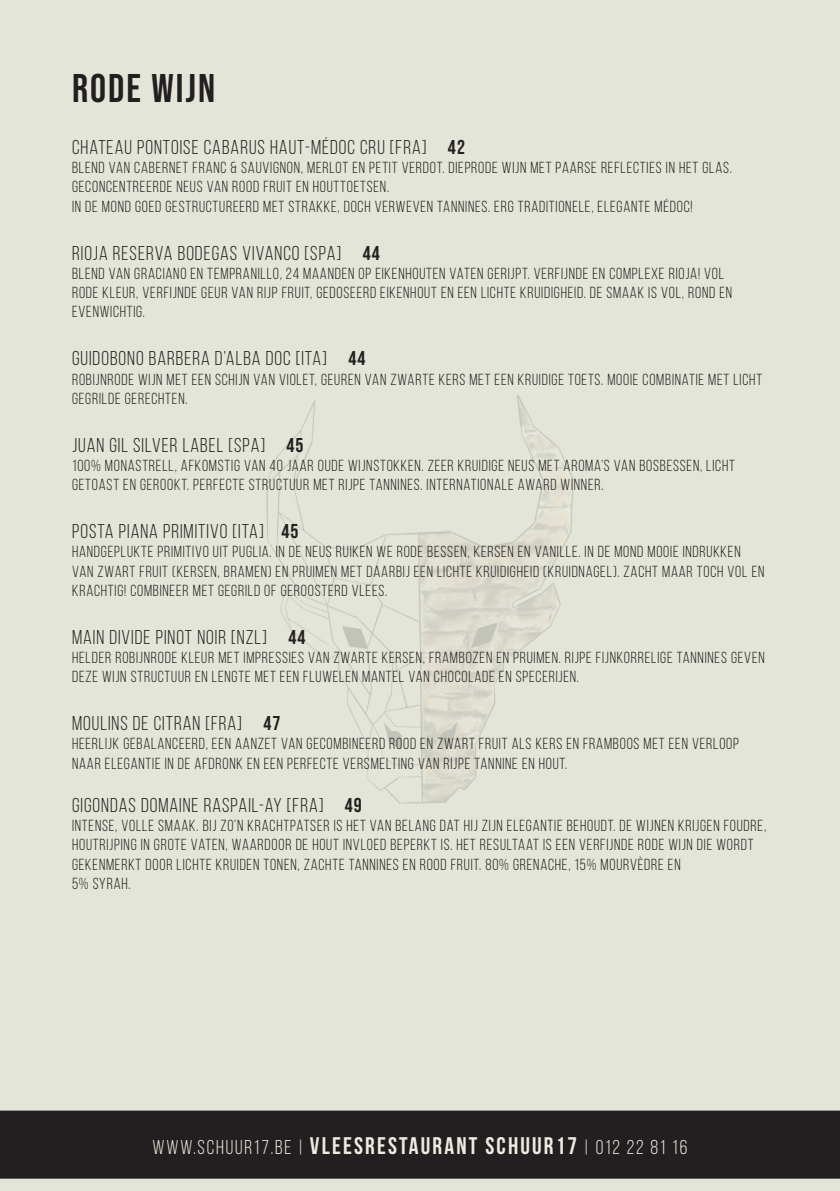
<style>
.page{position:relative;width:840px;height:1191px;background:#fff}
.page>*{position:absolute;margin:0;border:0;box-sizing:border-box;transform-origin:0 0}
.t1{font:40px "Bebas Neue";letter-spacing:.05em;color:#231f20}
.t2{font:20px "Bebas Neue";letter-spacing:.05em;color:#231f20}
.t3{font:20px "Bebas Neue";letter-spacing:.09em;color:#eeebe1}
.t4{font:16px/19.2px "Bebas Neue";letter-spacing:.05em;color:#231f20}
.s1{font-style:inherit}
.s2{font-weight:700;font-size:24px}
</style>
<div class="page">
<div style="left:0;top:0;width:839px;height:1191px;background:#e3e5d8"></div>
<div style="left:0;top:1110px;width:839px;height:68px;background:#231f20"></div>
<img style="left:264px;top:379px;width:312px;height:433px">
<p class="t1" style="left:72px;top:66px;width:144px">RODE WIJN</p>
<p class="t2" style="left:72px;top:136px;width:394px">CHATEAU PONTOISE CABARUS HAUT-MÉDOC CRU [FRA] <span class="s1">42</span></p>
<p class="t4" style="left:72px;top:158px;width:661px">BLEND VAN CABERNET FRANC &amp; SAUVIGNON, MERLOT EN PETIT VERDOT. DIEPRODE WIJN MET PAARSE REFLECTIES IN HET GLAS.<br>GECONCENTREERDE NEUS VAN ROOD FRUIT EN HOUTTOETSEN.</p>
<p class="t4" style="left:72px;top:196px;width:621px">IN DE MOND GOED GESTRUCTUREERD MET STRAKKE, DOCH VERWEVEN TANNINES. ERG TRADITIONELE, ELEGANTE MÉDOC!</p>
<p class="t2" style="left:72px;top:242px;width:309px">RIOJA RESERVA BODEGAS VIVANCO [SPA] <span class="s1">44</span></p>
<p class="t4" style="left:72px;top:264px;width:661px">BLEND VAN GRACIANO EN TEMPRANILLO, 24 MAANDEN OP EIKENHOUTEN VATEN GERIJPT. VERFIJNDE EN COMPLEXE RIOJA! VOL<br>RODE KLEUR, VERFIJNDE GEUR VAN RIJP FRUIT, GEDOSEERD EIKENHOUT EN EEN LICHTE KRUIDIGHEID. DE SMAAK IS VOL, ROND EN<br>EVENWICHTIG.</p>
<p class="t2" style="left:72px;top:348px;width:295px">GUIDOBONO BARBERA D’ALBA DOC [ITA] <span class="s1">44</span></p>
<p class="t4" style="left:72px;top:369px;width:691px">ROBIJNRODE WIJN MET EEN SCHIJN VAN VIOLET, GEUREN VAN ZWARTE KERS MET EEN KRUIDIGE TOETS. MOOIE COMBINATIE MET LICHT<br>GEGRILDE GERECHTEN.</p>
<p class="t2" style="left:72px;top:434px;width:233px">JUAN GIL SILVER LABEL [SPA] <span class="s1">45</span></p>
<p class="t4" style="left:72px;top:456px;width:664px">100% MONASTRELL, AFKOMSTIG VAN 40 JAAR OUDE WIJNSTOKKEN. ZEER KRUIDIGE NEUS MET AROMA’S VAN BOSBESSEN, LICHT<br>GETOAST EN GEROOKT. PERFECTE STRUCTUUR MET RIJPE TANNINES. INTERNATIONALE AWARD WINNER.</p>
<p class="t2" style="left:72px;top:520px;width:228px">POSTA PIANA PRIMITIVO [ITA] <span class="s1">45</span></p>
<p class="t4" style="left:72px;top:542px;width:693px">HANDGEPLUKTE PRIMITIVO UIT PUGLIA. IN DE NEUS RUIKEN WE RODE BESSEN, KERSEN EN VANILLE. IN DE MOND MOOIE INDRUKKEN<br>VAN ZWART FRUIT (KERSEN, BRAMEN) EN PRUIMEN MET DAARBIJ EEN LICHTE KRUIDIGHEID (KRUIDNAGEL). ZACHT MAAR TOCH VOL EN<br>KRACHTIG! COMBINEER MET GEGRILD OF GEROOSTERD VLEES.</p>
<p class="t2" style="left:72px;top:626px;width:235px">MAIN DIVIDE PINOT NOIR [NZL] <span class="s1">44</span></p>
<p class="t4" style="left:72px;top:648px;width:693px">HELDER ROBIJNRODE KLEUR MET IMPRESSIES VAN ZWARTE KERSEN, FRAMBOZEN EN PRUIMEN. RIJPE FIJNKORRELIGE TANNINES GEVEN<br>DEZE WIJN STRUCTUUR EN LENGTE MET EEN FLUWELEN MANTEL VAN CHOCOLADE EN SPECERIJEN.</p>
<p class="t2" style="left:72px;top:712px;width:210px">MOULINS DE CITRAN [FRA] <span class="s1">47</span></p>
<p class="t4" style="left:72px;top:734px;width:668px">HEERLIJK GEBALANCEERD, EEN AANZET VAN GECOMBINEERD ROOD EN ZWART FRUIT ALS KERS EN FRAMBOOS MET EEN VERLOOP<br>NAAR ELEGANTIE IN DE AFDRONK EN EEN PERFECTE VERSMELTING VAN RIJPE TANNINE EN HOUT.</p>
<p class="t2" style="left:72px;top:794px;width:291px">GIGONDAS DOMAINE RASPAIL-AY [FRA] <span class="s1">49</span></p>
<p class="t4" style="left:72px;top:816px;width:695px">INTENSE, VOLLE SMAAK. BIJ ZO’N KRACHTPATSER IS HET VAN BELANG DAT HIJ ZIJN ELEGANTIE BEHOUDT. DE WIJNEN KRIJGEN FOUDRE,<br>HOUTRIJPING IN GROTE VATEN, WAARDOOR DE HOUT INVLOED BEPERKT IS. HET RESULTAAT IS EEN VERFIJNDE RODE WIJN DIE WORDT<br>GEKENMERKT DOOR LICHTE KRUIDEN TONEN, ZACHTE TANNINES EN ROOD FRUIT. 80% GRENACHE, 15% MOURVÈDRE EN</p>
<p class="t4" style="left:72px;top:873px;width:60px">5% SYRAH.</p>
<p class="t3" style="left:152px;top:1136px;width:536px">WWW.SCHUUR17.BE | <span class="s2">VLEESRESTAURANT SCHUUR17</span> | 012 22 81 16</p>
</div>
